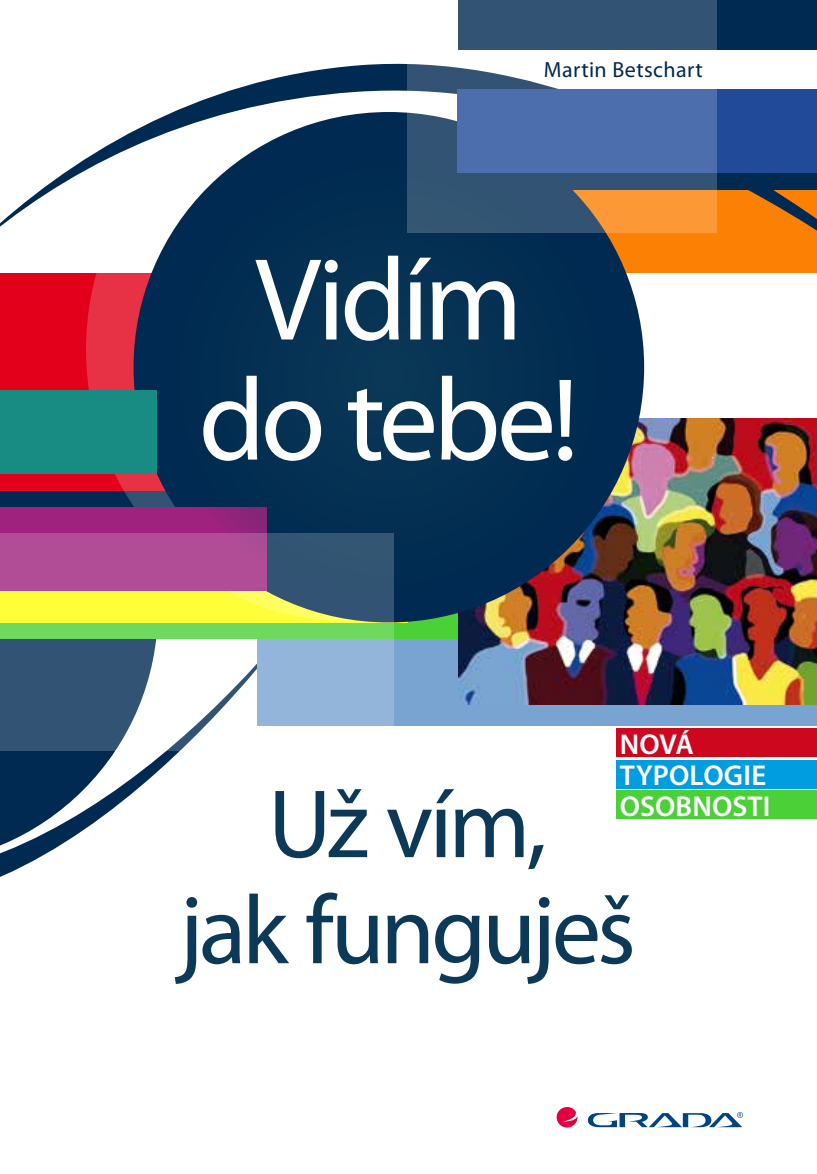
<style>
.page{position:relative;width:817px;height:1174px;background:#fff}
.page>*{position:absolute;margin:0;border:0;box-sizing:border-box;transform-origin:0 0}
.t1{font:118px/120px "Myriad Pro";letter-spacing:-.04em;color:#fff;text-align:center}
.t2{font:98px/106px "Myriad Pro";letter-spacing:-.04em;color:#0b3957;text-align:center}
.t3{font:600 28.8px/30.8px "Myriad Pro";letter-spacing:.005em;color:#fff}
.t4{font:22px "Myriad Pro";letter-spacing:.02em;color:#002a51}
</style>
<div class="page">
<svg style="left:0;top:751px;width:158px;height:114px;fill:#002a51"></svg>
<svg style="left:0;top:474px;width:187px;height:33px;background:#183156"></svg>
<div style="left:257px;top:623px;width:559px;height:102px;background:#79a4d2"></div>
<div style="left:0;top:602px;width:461px;height:37px;background:#4bd037"></div>
<svg style="left:0;top:273px;width:376px;height:217px;background:#e30c25"></svg>
<img style="left:458px;top:418px;width:358px;height:286px">
<div style="left:133px;top:112px;width:511px;height:510px;background:#002a51;border-radius:50%"></div>
<div style="left:0;top:390px;width:157px;height:84px;background:#188c83"></div>
<div style="left:0;top:507px;width:267px;height:84px;background:#9f227e"></div>
<div style="left:161px;top:152px;width:453px;height:447px;background:#032e53;border-radius:50%"></div>
<svg style="left:0;top:533px;width:394px;height:218px"></svg>
<svg style="left:587px;top:1112px;width:155px;height:15px"></svg>
<svg style="left:556px;top:1107px;width:21px;height:20px"></svg>
<svg style="left:0;top:63px;width:816px;height:331px;fill:#083253"></svg>
<div style="left:458px;top:0;width:358px;height:50px;background:#002a51"></div>
<div style="left:457px;top:89px;width:359px;height:84px;background:#214b98"></div>
<svg style="left:407px;top:0;width:309px;height:233px"></svg>
<div style="left:616px;top:729px;width:200px;height:28px;background:#cd071e"></div>
<div style="left:616px;top:760px;width:200px;height:28px;background:#009ee0"></div>
<div style="left:616px;top:790px;width:200px;height:29px;background:#4bd037"></div>
<p class="t4" style="left:543px;top:56px;width:160px">Martin Betschart</p>
<h1 class="t1" style="left:199px;top:238px;width:381px">Vidím do tebe!</h1>
<p class="t3" style="left:619px;top:728px;width:152px">N OVÁ<br>TYPOLOGIE<br>OSOBNOSTI</p>
<h2 class="t2" style="left:179px;top:769px;width:458px">Už vím,<br>jak funguješ</h2>
</div>
